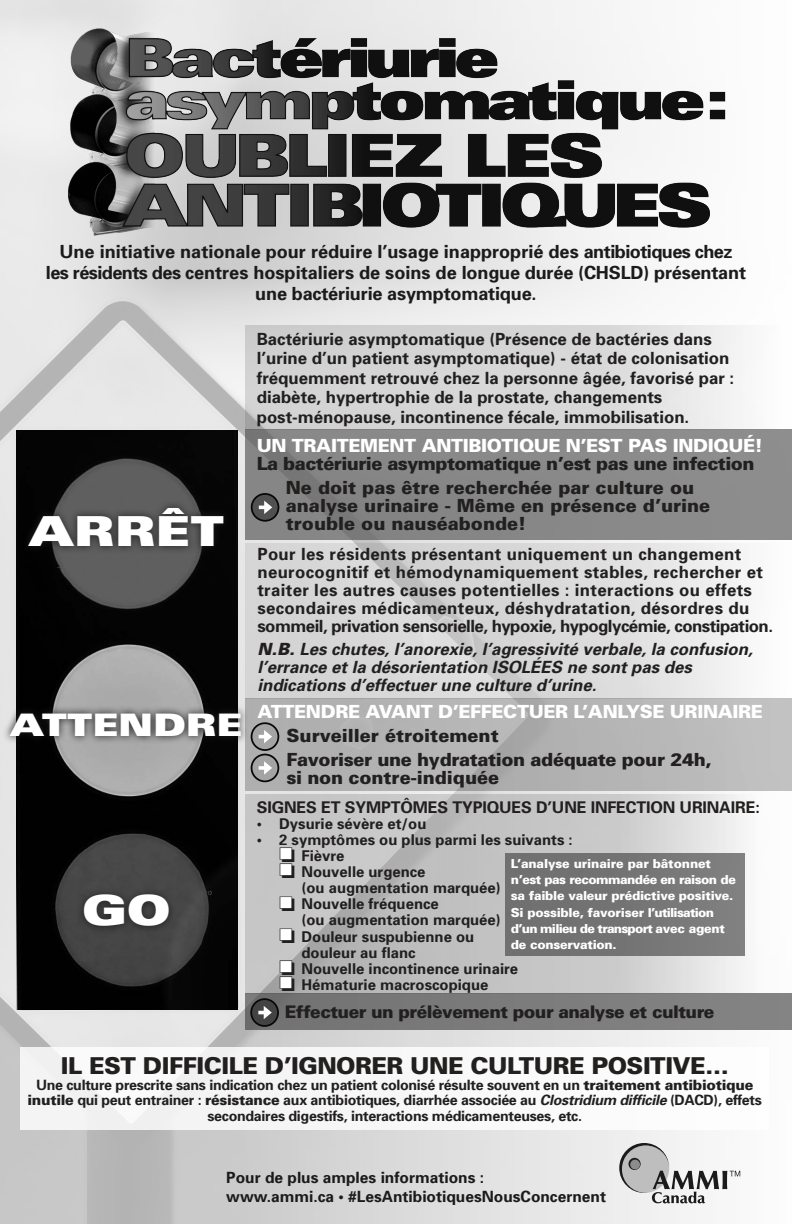
<style>
.page{position:relative;width:792px;height:1224px;background:#fff}
.page>*{position:absolute;margin:0;border:0;box-sizing:border-box;transform-origin:0 0}
.t1{font:900 expanded 41.4px "Univers";color:#fff}
.t2{font:900 expanded 31px "Univers";color:#fff}
.t3{font:900 23.3px "Univers";letter-spacing:-.02em;color:#221f1f}
.t4{font:700 18.1px/20.7px "Univers";letter-spacing:-.01em;color:#1b1b1b;text-align:center}
.t5{font:900 18.1px/23.8px "Univers";letter-spacing:-.03em;color:#221f1f}
.t6{font:900 18.1px "Univers";letter-spacing:-.02em;color:#fff}
.t7{font:900 18.1px/18px "Univers";color:#221f1f}
.t8{font:900 18.1px/23.8px "Univers";letter-spacing:-.02em;color:#221f1f}
.t9{font:900 17.4px "Univers";letter-spacing:-.03em;color:#221f1f}
.t10{font:700 16.8px/18px "Univers";letter-spacing:.02em;color:#221f1f}
.t11{font:700 16.8px/19.4px "Univers";color:#221f1f}
.t12{font:italic 700 16.8px/18px "Univers";color:#221f1f}
.t13{font:700 16.1px "Univers";letter-spacing:-.01em;color:#221f1f}
.t14{font:700 15.5px/19.4px "Univers";color:#1b1b1b}
.t15{font:700 14.9px/16.1px "Univers";color:#221f1f}
.t16{font:700 14.2px/15.5px "Univers";letter-spacing:-.02em;color:#221f1f;text-align:center}
.t17{font:900 12.4px/16.1px "Univers";letter-spacing:-.02em;color:#fff}
.s1{font-weight:900}
.s2{font-style:italic}
</style>
<div class="page">
<img style="left:0;top:0;width:745px;height:1224px">
<img style="left:17px;top:431px;width:221px;height:579px">
<svg style="left:2px;top:500px;width:247px;height:434px;background:#434242"></svg>
<div style="left:245px;top:430px;width:547px;height:110px;background:#898989"></div>
<div style="left:245px;top:326px;width:547px;height:104px;background:linear-gradient(to right,#c8c8c8,#f1f1f1)"></div>
<svg style="left:245px;top:699px;width:547px;height:92px;background:#b4b4b4"></svg>
<svg style="left:245px;top:543px;width:547px;height:156px;fill:#dadada"></svg>
<div style="left:245px;top:993px;width:547px;height:37px;background:#7c7c7c"></div>
<img style="left:60px;top:0;width:684px;height:236px">
<div style="left:20px;top:1047px;width:749px;height:83px;background:#fff"></div>
<svg style="left:619px;top:1143px;width:121px;height:60px"></svg>
<svg style="left:251px;top:493px;width:28px;height:29px"></svg>
<div style="left:253px;top:495px;width:25px;height:25px;background:#515151;border-radius:50%"></div>
<svg style="left:259px;top:501px;width:13px;height:13px"></svg>
<svg style="left:251px;top:754px;width:28px;height:28px"></svg>
<div style="left:252px;top:755px;width:25px;height:25px;background:#a4a4a4;border-radius:50%"></div>
<svg style="left:259px;top:761px;width:13px;height:14px"></svg>
<svg style="left:251px;top:722px;width:28px;height:29px"></svg>
<div style="left:252px;top:724px;width:25px;height:25px;background:#a4a4a4;border-radius:50%"></div>
<svg style="left:259px;top:730px;width:13px;height:13px"></svg>
<svg style="left:250px;top:998px;width:29px;height:29px"></svg>
<div style="left:252px;top:1000px;width:25px;height:25px;background:#434343;border-radius:50%"></div>
<svg style="left:258px;top:1006px;width:14px;height:13px"></svg>
<svg style="left:245px;top:795px;width:500px;height:199px;background:#c5c5c5"></svg>
<div style="left:280px;top:864px;width:12px;height:12px;background:#fff"></div>
<div style="left:280px;top:848px;width:12px;height:12px;background:#fff"></div>
<div style="left:280px;top:896px;width:12px;height:12px;background:#fff"></div>
<div style="left:280px;top:929px;width:12px;height:11px;background:#fff"></div>
<div style="left:280px;top:961px;width:12px;height:11px;background:#fff"></div>
<div style="left:280px;top:977px;width:12px;height:11px;background:#fff"></div>
<div style="left:505px;top:853px;width:240px;height:103px;background:linear-gradient(to right,#6d6d6d,#7f7f7f)"></div>
<p class="t4" style="left:46px;top:243px;width:702px">Une initiative nationale pour réduire l’usage inapproprié des antibiotiques chez les résidents des centres hospitaliers de soins de longue durée (CHSLD) présentant une bactériurie asymptomatique.</p>
<h1 class="t1" style="left:29px;top:508px;width:197px">ARRÊT</h1>
<h2 class="t2" style="left:10px;top:707px;width:234px">ATTENDRE</h2>
<h1 class="t1" style="left:82px;top:887px;width:90px">GO</h1>
<p class="t11" style="left:257px;top:331px;width:479px">Bactériurie asymptomatique (Présence de bactéries dans l’urine d’un patient asymptomatique) - état de colonisation fréquemment retrouvé chez la personne âgée, favorisé par : diabète, hypertrophie de la prostate, changements post-ménopause, incontinence fécale, immobilisation.</p>
<p class="t6" style="left:257px;top:439px;width:508px">UN TRAITEMENT ANTIBIOTIQUE N’EST PAS INDIQUÉ!</p>
<p class="t5" style="left:286px;top:453px;width:470px;text-indent:-29px">La bactériurie asymptomatique n’est pas une infection<br>Ne doit pas être recherchée par culture ou</p>
<p class="t7" style="left:286px;top:498px;width:426px">analyse urinaire - Même en présence d’urine trouble ou nauséabonde!</p>
<p class="t10" style="left:257px;top:546px;width:517px">Pour les résidents présentant uniquement un changement neurocognitif et hémodynamiquement stables, rechercher et traiter les autres causes potentielles : interactions ou effets secondaires médicamenteux, déshydratation, désordres du sommeil, privation sensorielle, hypoxie, hypoglycémie, constipation.</p>
<p class="t12" style="left:257px;top:642px;width:497px"><span class="s1">N.B.</span> Les chutes, l’anorexie, l’agressivité verbale, la confusion, l’errance et la désorientation ISOLÉES ne sont pas des indications d’effectuer une culture d’urine.</p>
<p class="t6" style="left:257px;top:705px;width:507px">ATTENDRE AVANT D’EFFECTUER L’ANLYSE URINAIRE</p>
<p class="t8" style="left:287px;top:725px;width:427px">Surveiller étroitement<br>Favoriser une hydratation adéquate pour 24h,</p>
<p class="t7" style="left:287px;top:770px;width:214px">si non contre-indiquée</p>
<p class="t13" style="left:257px;top:801px;width:504px">SIGNES ET SYMPTÔMES TYPIQUES D’UNE INFECTION URINAIRE:</p>
<p class="t15" style="left:257px;top:817px;width:171px">• Dysurie sévère et/ou</p>
<p class="t15" style="left:257px;top:833px;width:317px">• 2 symptômes ou plus parmi les suivants :</p>
<p class="t15" style="left:279px;top:849px;width:67px">□ Fièvre</p>
<p class="t15" style="left:302px;top:865px;width:201px;text-indent:-22px">□ Nouvelle urgence<br>(ou augmentation marquée)</p>
<p class="t15" style="left:302px;top:897px;width:201px;text-indent:-22px">□ Nouvelle fréquence<br>(ou augmentation marquée)</p>
<p class="t15" style="left:302px;top:929px;width:174px;text-indent:-22px">□ Douleur suspubienne ou douleur au flanc</p>
<p class="t15" style="left:279px;top:962px;width:240px">□ Nouvelle incontinence urinaire</p>
<p class="t15" style="left:279px;top:978px;width:211px">□ Hématurie macroscopique</p>
<p class="t9" style="left:285px;top:1005px;width:431px">Effectuer un prélèvement pour analyse et culture</p>
<p class="t17" style="left:511px;top:857px;width:226px">L’analyse urinaire par bâtonnet n’est pas recommandée en raison de sa faible valeur prédictive positive.<br>Si possible, favoriser l’utilisation d’un milieu de transport avec agent de conservation.</p>
<h3 class="t3" style="left:61px;top:1057px;width:669px">IL EST DIFFICILE D’IGNORER UNE CULTURE POSITIVE…</h3>
<p class="t16" style="left:27px;top:1078px;width:736px">Une culture prescrite sans indication chez un patient colonisé résulte souvent en un <span class="s1">traitement antibiotique inutile</span> qui peut entrainer : <span class="s1">résistance</span> aux antibiotiques, diarrhée associée au <span class="s2">Clostridium difficile</span> (DACD), effets secondaires digestifs, interactions médicamenteuses, etc.</p>
<p class="t14" style="left:226px;top:1169px;width:381px">Pour de plus amples informations :<br>www.ammi.ca • #LesAntibiotiquesNousConcernent</p>
</div>
